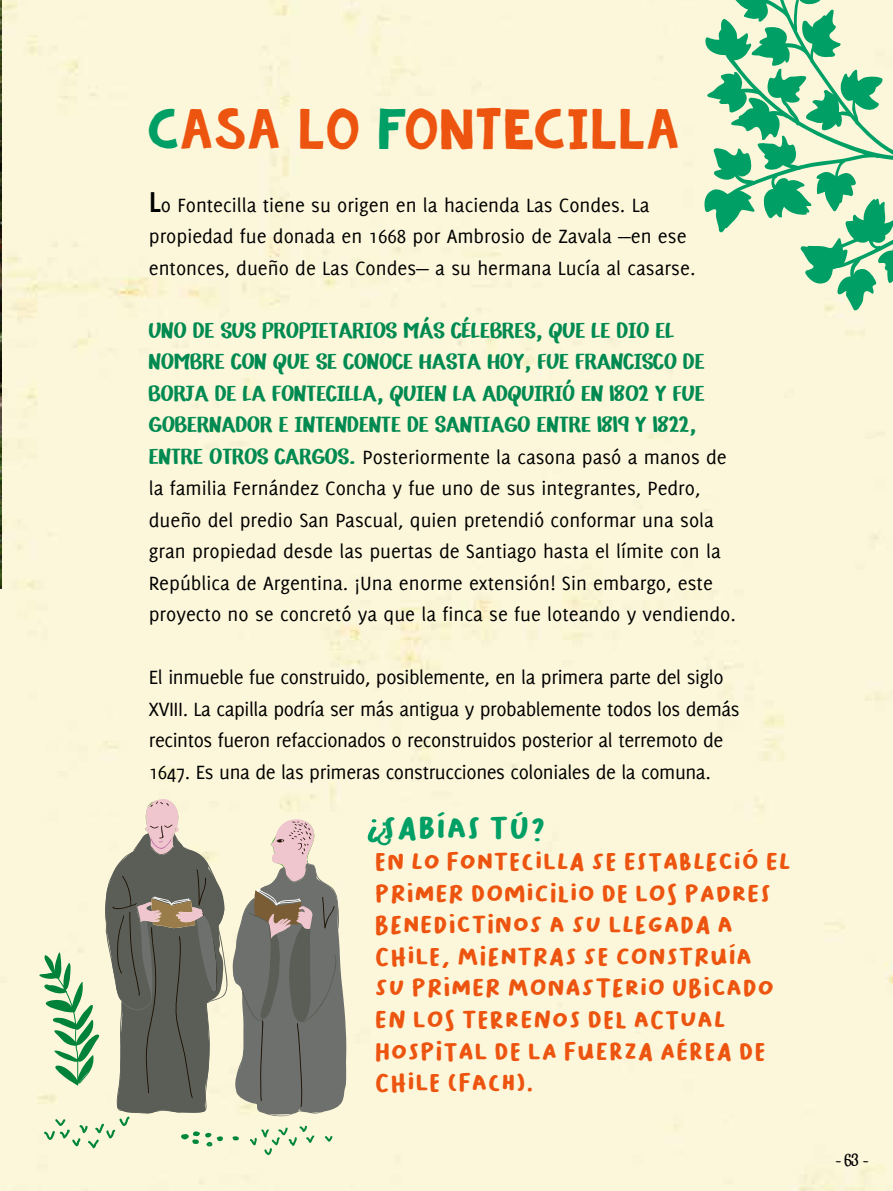
<style>
.page{position:relative;width:893px;height:1191px;background:#fcf7da}
.page>*{position:absolute;margin:0;border:0;box-sizing:border-box;transform-origin:0 0}
.t1{font:42px "KG Summer Storm Rough";color:#ec540f}
.t2{font:31.5px/31.5px "VTC Komika Hand One";color:#008a51}
.t3{font:31.5px "Bakso Sapi";color:#009f65}
.t4{font:24.5px/31.5px "Bakso Sapi";color:#ec540f}
.t5{font:21px/31.5px "Delicious";color:#000}
.t6{font:21px/31.5px "Delicious";letter-spacing:-.02em;color:#000}
.t7{font:15.75px "CF Jack Story";color:#000}
.s1{color:#009f65}
.s2{font-weight:700;font-size:31.5px}
.s3{font-family:"VTC Komika Hand One";font-size:31.5px;color:#008a51}
</style>
<div class="page">
<img style="left:0;top:0;width:1px;height:588px">
<svg style="left:368px;top:819px;width:11px;height:23px"></svg>
<svg style="left:703px;top:0;width:190px;height:310px;background:#aadab4"></svg>
<svg style="left:39px;top:797px;width:307px;height:358px;background:#b1b19e"></svg>
<h1 class="t1" style="left:146px;top:110px;width:535px"><span class="s1">C</span>ASA LO <span class="s1">F</span>ONTECILLA</h1>
<p class="t5" style="left:149px;top:189px;width:548px"><span class="s2">L</span>o Fontecilla tiene su origen en la hacienda Las Condes. La propiedad fue donada en 1668 por Ambrosio de Zavala —en ese entonces, dueño de Las Condes— a su hermana Lucía al casarse.</p>
<h2 class="t2" style="left:149px;top:315px;width:557px">Uno de sus propietarios más célebres, que le dio el nombre con que se conoce hasta hoy, fue Francisco de Borja de la Fontecilla, quien la adquirió en 1802 y fue gobernador e intendente de Santiago entre 1819 y 1822,</h2>
<p class="t5" style="left:149px;top:441px;width:589px"><span class="s3">entre otros cargos.</span> Posteriormente la casona pasó a manos de la familia Fernández Concha y fue uno de sus integrantes, Pedro, dueño del predio San Pascual, quien pretendió conformar una sola gran propiedad desde las puertas de Santiago hasta el límite con la República de Argentina. ¡Una enorme extensión! Sin embargo, este proyecto no se concretó ya que la finca se fue loteando y vendiendo.</p>
<p class="t6" style="left:149px;top:661px;width:592px">El inmueble fue construido, posiblemente, en la primera parte del siglo XVIII. La capilla podría ser más antigua y probablemente todos los demás recintos fueron refaccionados o reconstruidos posterior al terremoto de 1647. Es una de las primeras construcciones coloniales de la comuna.</p>
<h2 class="t3" style="left:382px;top:810px;width:165px">Sabías tú?</h2>
<p class="t4" style="left:375px;top:846px;width:415px">En Lo Fontecilla se estableció el primer domicilio de los padres<br>Benedictinos a su llegada a<br>Chile, mientras se construía su primer monasterio ubicado en los terrenos del actual<br>Hospital de la Fuerza Aérea de<br>Chile (FACH</p>
<p class="t4" style="left:516px;top:1066px;width:19px">).</p>
<p class="t7" style="left:835px;top:1150px;width:35px">- 63 -</p>
</div>
